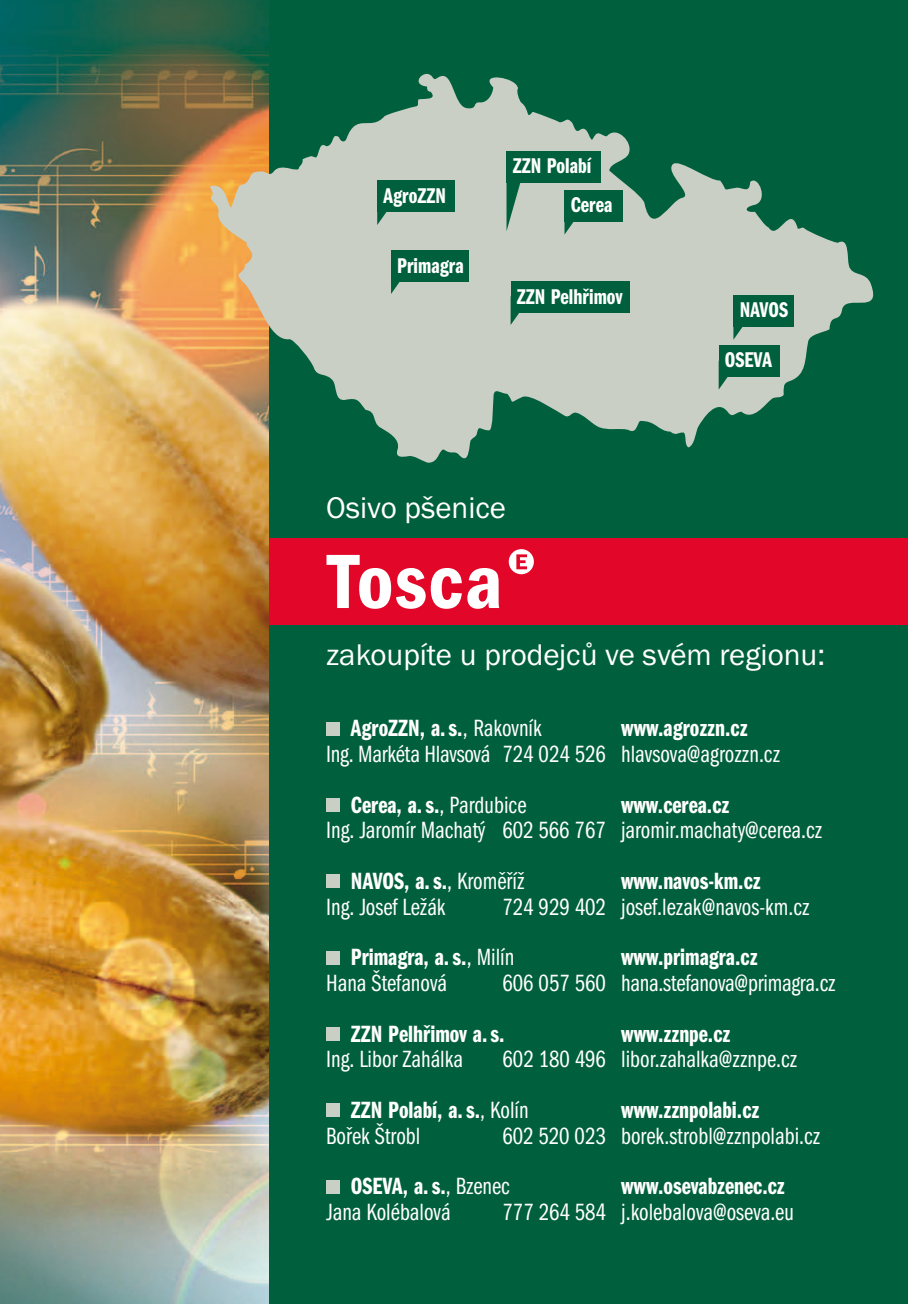
<style>
.page{position:relative;width:908px;height:1304px;background:#fff}
.page>*{position:absolute;margin:0;border:0;box-sizing:border-box;transform-origin:0 0}
.t1{font:79.6px "Franklin Gothic URW Con Dem";letter-spacing:.01em;color:#fff}
.t2{font:31px "Franklin Gothic URW Boo";color:#fff}
.t3{font:24.4px "Franklin Gothic URW Com Boo";color:#fff}
.t4{font:24.4px "Franklin Gothic URW Com Dem";color:#fff}
.t5{font:22.2px "Franklin Gothic URW Com Dem";color:#fff}
.s1{font-family:"Franklin Gothic URW Com Boo"}
</style>
<div class="page">
<img style="left:0;top:0;width:270px;height:1304px">
<div style="left:270px;top:0;width:637px;height:1304px;background:#00603d"></div>
<svg style="left:205px;top:68px;width:669px;height:399px;fill:#c9cfc4"></svg>
<svg style="left:391px;top:282px;width:20px;height:12px"></svg>
<svg style="left:510px;top:313px;width:20px;height:12px"></svg>
<svg style="left:377px;top:212px;width:20px;height:13px"></svg>
<svg style="left:506px;top:182px;width:20px;height:49px"></svg>
<svg style="left:564px;top:221px;width:20px;height:14px"></svg>
<svg style="left:733px;top:327px;width:20px;height:13px"></svg>
<svg style="left:718px;top:376px;width:20px;height:14px"></svg>
<div style="left:718px;top:345px;width:61px;height:31px;background:#00603d"></div>
<div style="left:733px;top:295px;width:61px;height:32px;background:#00603d"></div>
<div style="left:510px;top:281px;width:119px;height:32px;background:#00603d"></div>
<div style="left:391px;top:250px;width:77px;height:32px;background:#00603d"></div>
<div style="left:377px;top:181px;width:78px;height:31px;background:#00603d"></div>
<div style="left:564px;top:190px;width:58px;height:31px;background:#00603d"></div>
<div style="left:506px;top:151px;width:94px;height:31px;background:#00603d"></div>
<div style="left:326px;top:722px;width:13px;height:13px;background:#c9cfc4"></div>
<div style="left:326px;top:798px;width:13px;height:13px;background:#c9cfc4"></div>
<div style="left:326px;top:875px;width:13px;height:13px;background:#c9cfc4"></div>
<div style="left:326px;top:951px;width:13px;height:13px;background:#c9cfc4"></div>
<div style="left:326px;top:1027px;width:13px;height:13px;background:#c9cfc4"></div>
<div style="left:326px;top:1104px;width:13px;height:13px;background:#c9cfc4"></div>
<div style="left:326px;top:1180px;width:13px;height:13px;background:#c9cfc4"></div>
<div style="left:270px;top:538px;width:637px;height:86px;background:#e20628"></div>
<div style="left:508px;top:549px;width:25px;height:25px;background:#fff;border-radius:50%"></div>
<svg style="left:516px;top:554px;width:11px;height:15px"></svg>
<p class="t5" style="left:512px;top:153px;width:80px">ZZN Polabí</p>
<p class="t5" style="left:383px;top:183px;width:64px">AgroZZN</p>
<p class="t5" style="left:570px;top:192px;width:43px">Cerea</p>
<p class="t5" style="left:397px;top:253px;width:68px">Primagra</p>
<p class="t5" style="left:516px;top:284px;width:107px">ZZN Pelhřimov</p>
<p class="t2" style="left:326px;top:488px;width:181px">Osivo pšenice</p>
<h1 class="t1" style="left:327px;top:534px;width:176px">Tosca</h1>
<p class="t5" style="left:739px;top:298px;width:50px">NAVOS</p>
<p class="t5" style="left:724px;top:347px;width:48px">OSEVA</p>
<p class="t2" style="left:326px;top:635px;width:500px">zakoupíte u prodejců ve svém regionu:</p>
<p class="t4" style="left:351px;top:715px;width:192px">AgroZZN, a. s.<span class="s1">, Rakovník</span></p>
<p class="t4" style="left:621px;top:715px;width:128px">www.agrozzn.cz</p>
<p class="t3" style="left:326px;top:740px;width:455px">Ing. Markéta Hlavsová 724 024 526 hlavsova@agrozzn.cz</p>
<p class="t4" style="left:351px;top:791px;width:177px">Cerea, a. s.<span class="s1">, Pardubice</span></p>
<p class="t4" style="left:620px;top:791px;width:110px">www.cerea.cz</p>
<p class="t3" style="left:326px;top:817px;width:497px">Ing. Jaromír Machatý 602 566 767 jaromir.machaty@cerea.cz</p>
<p class="t4" style="left:351px;top:867px;width:175px">NAVOS, a. s.<span class="s1">, Kroměříž</span></p>
<p class="t4" style="left:620px;top:867px;width:141px">www.navos-km.cz</p>
<p class="t3" style="left:326px;top:893px;width:121px">Ing. Josef Ležák</p>
<p class="t3" style="left:502px;top:893px;width:308px">724 929 402 josef.lezak@navos-km.cz</p>
<p class="t4" style="left:351px;top:944px;width:165px">Primagra, a. s.<span class="s1">, Milín</span></p>
<p class="t4" style="left:621px;top:944px;width:138px">www.primagra.cz</p>
<p class="t3" style="left:326px;top:969px;width:122px">Hana Štefanová</p>
<p class="t3" style="left:502px;top:969px;width:334px">606 057 560 hana.stefanova@primagra.cz</p>
<p class="t4" style="left:351px;top:1020px;width:155px">ZZN Pelhřimov a. s.</p>
<p class="t4" style="left:621px;top:1020px;width:111px">www.zznpe.cz</p>
<p class="t3" style="left:326px;top:1046px;width:138px">Ing. Libor Zahálka</p>
<p class="t3" style="left:502px;top:1046px;width:296px">602 180 496 libor.zahalka@zznpe.cz</p>
<p class="t4" style="left:351px;top:1096px;width:179px">ZZN Polabí, a. s.<span class="s1">, Kolín</span></p>
<p class="t4" style="left:621px;top:1096px;width:140px">www.zznpolabi.cz</p>
<p class="t3" style="left:326px;top:1122px;width:96px">Bořek Štrobl</p>
<p class="t3" style="left:502px;top:1122px;width:319px">602 520 023 borek.strobl@zznpolabi.cz</p>
<p class="t4" style="left:351px;top:1172px;width:160px">OSEVA, a. s.<span class="s1">, Bzenec</span></p>
<p class="t4" style="left:621px;top:1172px;width:165px">www.osevabzenec.cz</p>
<p class="t3" style="left:326px;top:1198px;width:126px">Jana Kolébalová</p>
<p class="t3" style="left:502px;top:1198px;width:293px">777 264 584 j.kolebalova@oseva.eu</p>
</div>
